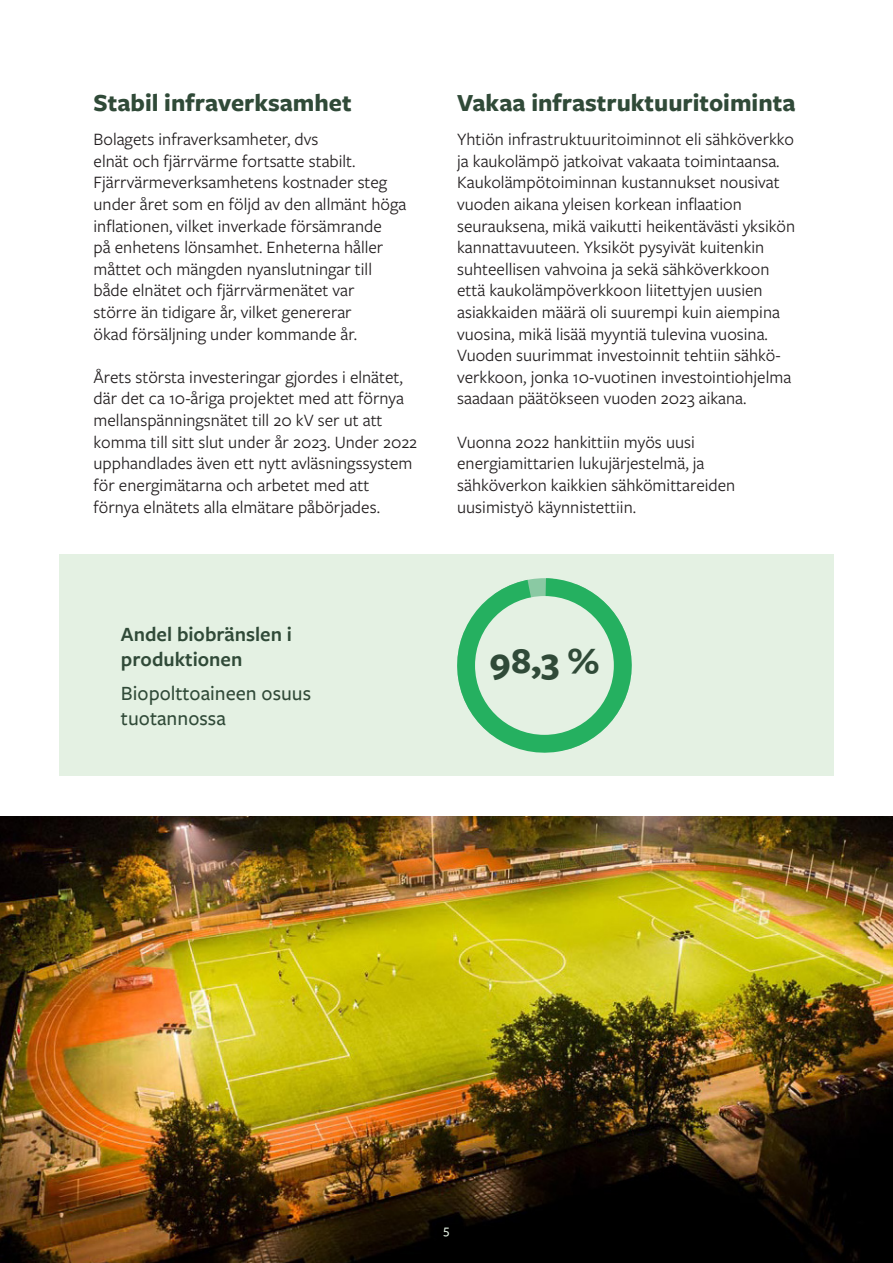
<style>
.page{position:relative;width:893px;height:1263px;background:#fff}
.page>*{position:absolute;margin:0;border:0;box-sizing:border-box;transform-origin:0 0}
.t1{font:700 37.8px "Freight Sans Pro";color:#304a38}
.t2{font:700 25.5px "Freight Sans Pro";color:#304a38}
.t3{font:500 21px/25.2px "Freight Sans Pro";color:#304a38}
.t4{font:600 21px/25.2px "Freight Sans Pro";color:#304a38}
.t5{font:18px/21.6px "Freight Sans Pro";color:#231f20}
.t6{font:500 13.5px "Freight Sans Pro";color:#e4f1e3}
</style>
<div class="page">
<div style="left:59px;top:555px;width:774px;height:221px;background:#e4f1e3"></div>
<svg style="left:457px;top:578px;width:175px;height:175px"></svg>
<div style="left:475px;top:596px;width:139px;height:139px;background:#e4f1e3;border-radius:50%"></div>
<img style="left:0;top:816px;width:893px;height:447px">
<h2 class="t2" style="left:94px;top:85px;width:260px">Stabil infraverksamhet</h2>
<p class="t5" style="left:94px;top:128px;width:314px">Bolagets infraverksamheter, dvs<br>elnät och fjärrvärme fortsatte stabilt.<br>Fjärrvärmeverksamhetens kostnader steg under året som en följd av den allmänt höga inflationen, vilket inverkade försämrande<br>på enhetens lönsamhet. Enheterna håller måttet och mängden nyanslutningar till både elnätet och fjärrvärmenätet var<br>större än tidigare år, vilket genererar<br>ökad försäljning under kommande år.</p>
<p class="t5" style="left:94px;top:365px;width:325px">Årets största investeringar gjordes i elnätet, där det ca 10-åriga projektet med att förnya mellanspänningsnätet till 20 kV ser ut att komma till sitt slut under år 2023. Under 2022 upphandlades även ett nytt avläsningssystem för energimätarna och arbetet med att förnya elnätets alla elmätare påbörjades.</p>
<h2 class="t2" style="left:457px;top:85px;width:340px">Vakaa infrastruktuuritoiminta</h2>
<p class="t5" style="left:457px;top:128px;width:339px">Yhtiön infrastruktuuritoiminnot eli sähköverkko ja kaukolämpö jatkoivat vakaata toimintaansa.<br>Kaukolämpötoiminnan kustannukset nousivat vuoden aikana yleisen korkean inflaation seurauksena, mikä vaikutti heikentävästi yksikön kannattavuuteen. Yksiköt pysyivät kuitenkin suhteellisen vahvoina ja sekä sähköverkkoon että kaukolämpöverkkoon liitettyjen uusien asiakkaiden määrä oli suurempi kuin aiempina vuosina, mikä lisää myyntiä tulevina vuosina.<br>Vuoden suurimmat investoinnit tehtiin sähkö&shy;verkkoon, jonka 10-vuotinen investointiohjelma saadaan päätökseen vuoden 2023 aikana.</p>
<p class="t5" style="left:457px;top:430px;width:280px">Vuonna 2022 hankittiin myös uusi energiamittarien lukujärjestelmä, ja sähköverkon kaikkien sähkömittareiden uusimistyö käynnistettiin.</p>
<p class="t4" style="left:121px;top:620px;width:172px">Andel biobränslen i produktionen</p>
<p class="t3" style="left:121px;top:679px;width:192px">Biopolttoaineen osuus tuotannossa</p>
<h1 class="t1" style="left:489px;top:635px;width:111px">98,3 %</h1>
<p class="t6" style="left:444px;top:1220px;width:7px">5</p>
</div>
